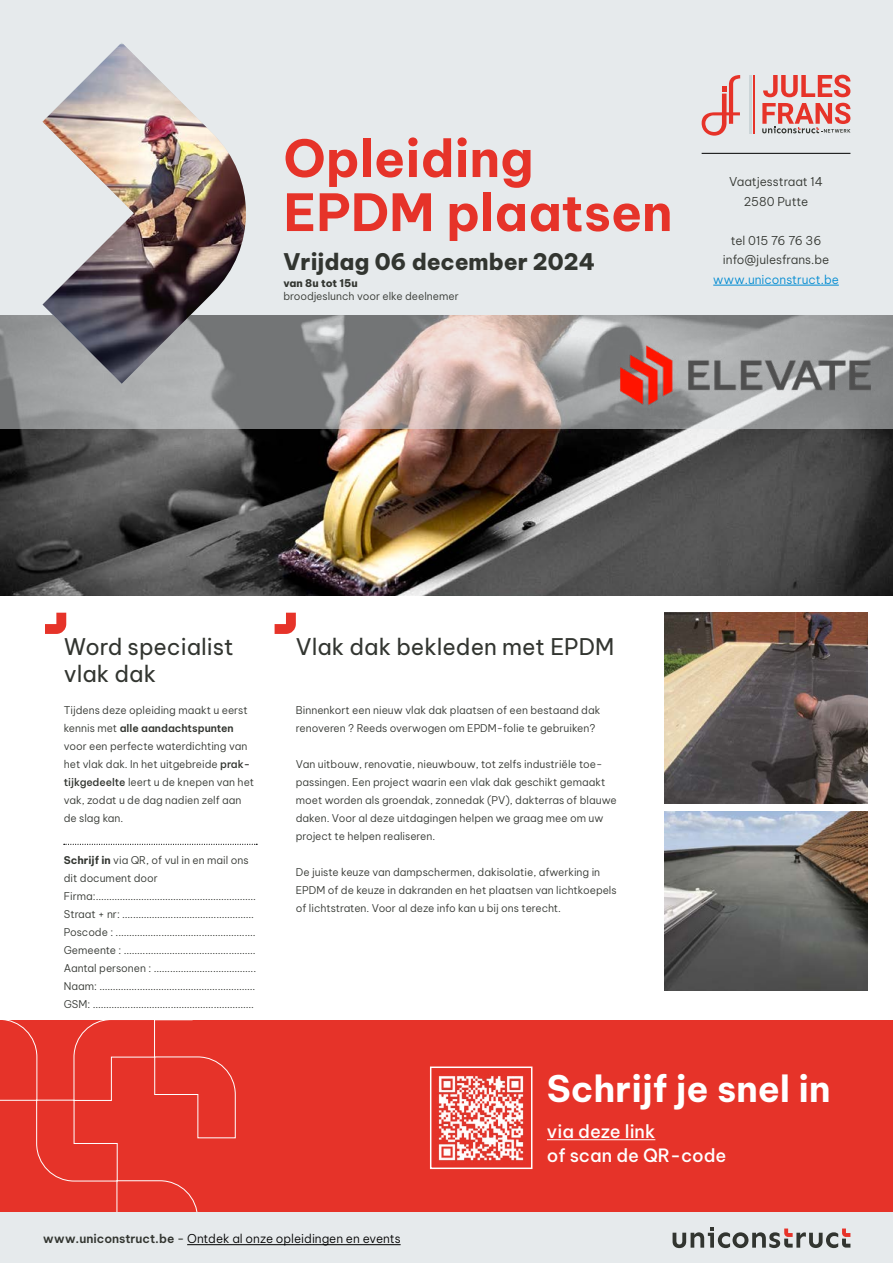
<style>
.page{position:relative;width:893px;height:1263px;background:#fff}
.page>*{position:absolute;margin:0;border:0;box-sizing:border-box;transform-origin:0 0}
.t1{font:700 51px/54px "Be Vietnam Pro";color:#e63329}
.t2{font:700 36px "Be Vietnam Pro";color:#fff}
.t3{font:22.5px "Be Vietnam Pro";color:#323530}
.t4{font:800 22.5px "Be Vietnam Pro";color:#323530}
.t5{font:500 18px/24px "Be Vietnam Pro";color:#fff}
.t6{font:300 12px/19.5px "Be Vietnam Pro";color:#323530;text-align:center}
.t7{font:300 12px "Be Vietnam Pro";color:#000}
.t8{font:300 12px "Be Vietnam Pro";color:#008bd2}
.t9{font:300 10.5px/18px "Be Vietnam Pro";color:#323530}
.t10{font:800 10.5px "Be Vietnam Pro";color:#323530}
.s1{font-weight:600}
.s2{font-weight:500}
.s3{font-weight:700}
.s4{font-weight:600;color:#323530}
.s5{font-weight:400;color:#323530}
</style>
<div class="page">
<div style="left:0;top:0;width:893px;height:361px;background:#e6eaec"></div>
<div style="left:0;top:1212px;width:893px;height:51px;background:#e6eaec"></div>
<div style="left:0;top:1020px;width:893px;height:192px;background:#e63329"></div>
<svg style="left:0;top:1020px;width:236px;height:192px"></svg>
<img style="left:0;top:428px;width:893px;height:167px">
<hr style="left:187px;top:1244px;width:214px;height:1px;background:#000">
<svg style="left:45px;top:613px;width:21px;height:21px"></svg>
<svg style="left:275px;top:613px;width:21px;height:21px"></svg>
<svg style="left:673px;top:1227px;width:177px;height:21px"></svg>
<img style="left:664px;top:612px;width:203px;height:192px">
<img style="left:664px;top:811px;width:203px;height:179px">
<svg style="left:0;top:315px;width:893px;height:113px;background:#a39e9c"></svg>
<img style="left:599px;top:332px;width:293px;height:85px">
<img style="left:43px;top:44px;width:214px;height:340px">
<svg style="left:64px;top:844px;width:193px;height:1px"></svg>
<hr style="left:702px;top:153px;width:148px;height:1px;background:#000">
<hr style="left:713px;top:285px;width:126px;height:1px;background:#008bd2">
<svg style="left:763px;top:75px;width:87px;height:22px"></svg>
<svg style="left:702px;top:75px;width:38px;height:61px"></svg>
<svg style="left:762px;top:103px;width:88px;height:30px"></svg>
<hr style="left:753px;top:75px;width:2px;height:58px;background:#e63329">
<hr style="left:749px;top:75px;width:2px;height:58px;background:#ccd5d8">
<hr style="left:547px;top:1139px;width:108px;height:1px;background:#fff">
<img style="left:438px;top:1076px;width:86px;height:85px">
<div style="left:430px;top:1066px;width:102px;height:103px;border:2px solid #fff"></div>
<h1 class="t1" style="left:283px;top:126px;width:391px">Opleiding<br>EPDM plaatsen</h1>
<h3 class="t4" style="left:283px;top:242px;width:313px">Vrijdag 06 december 2024</h3>
<p class="t10" style="left:283px;top:274px;width:76px">van 8u tot 15u</p>
<p class="t9" style="left:283px;top:286px;width:177px">broodjeslunch voor elke deelnemer</p>
<p class="t6" style="left:729px;top:171px;width:95px">Vaatjesstraat 14<br>2580 Putte</p>
<p class="t6" style="left:723px;top:230px;width:108px">tel 015 76 76 36 info@julesfrans.be</p>
<p class="t8" style="left:713px;top:270px;width:127px">www.uniconstruct.be</p>
<h3 class="t3" style="left:64px;top:627px;width:171px">Word specialist</h3>
<h3 class="t3" style="left:296px;top:627px;width:320px">Vlak dak bekleden met EPDM</h3>
<h3 class="t3" style="left:64px;top:654px;width:94px">vlak dak</h3>
<p class="t9" style="left:64px;top:700px;width:192px">Tijdens deze opleiding maakt u eerst kennis met <span class="s1">alle aandachtspunten </span>voor een perfecte waterdichting van het vlak dak. In het uitgebreide <span class="s2">prak&shy;tijkgedeelte</span> leert u de knepen van het vak, zodat u de dag nadien zelf aan de slag kan.</p>
<p class="t9" style="left:64px;top:850px;width:194px"><span class="s3">Schrijf in</span> via QR, of vul in en mail ons dit document door Firma:............................................................<br>Straat + nr: .................................................<br>Poscode : ....................................................<br>Gemeente : .................................................<br>Aantal personen : ......................................<br>Naam: ..........................................................<br>GSM: ............................................................</p>
<p class="t9" style="left:296px;top:700px;width:306px">Binnenkort een nieuw vlak dak plaatsen of een bestaand dak renoveren ? Reeds overwogen om EPDM-folie te gebruiken?</p>
<p class="t9" style="left:296px;top:754px;width:322px">Van uitbouw, renovatie, nieuwbouw, tot zelfs industriële toe&shy;passingen. Een project waarin een vlak dak geschikt gemaakt moet worden als groendak, zonnedak (PV), dakterras of blauwe daken. Voor al deze uitdagingen helpen we graag mee om uw project te helpen realiseren.</p>
<p class="t9" style="left:296px;top:862px;width:322px">De juiste keuze van dampschermen, dakisolatie, afwerking in<br>EPDM of de keuze in dakranden en het plaatsen van lichtkoepels of lichtstraten. Voor al deze info kan u bij ons terecht.</p>
<p class="t7" style="left:43px;top:1229px;width:359px"><span class="s4">www.uniconstruct.be</span> <span class="s5">-</span> Ontdek al onze opleidingen en events</p>
<h2 class="t2" style="left:547px;top:1058px;width:285px">Schrijf je snel in</h2>
<h3 class="t5" style="left:547px;top:1117px;width:181px">via deze link<br>of scan de QR-code</h3>
</div>
